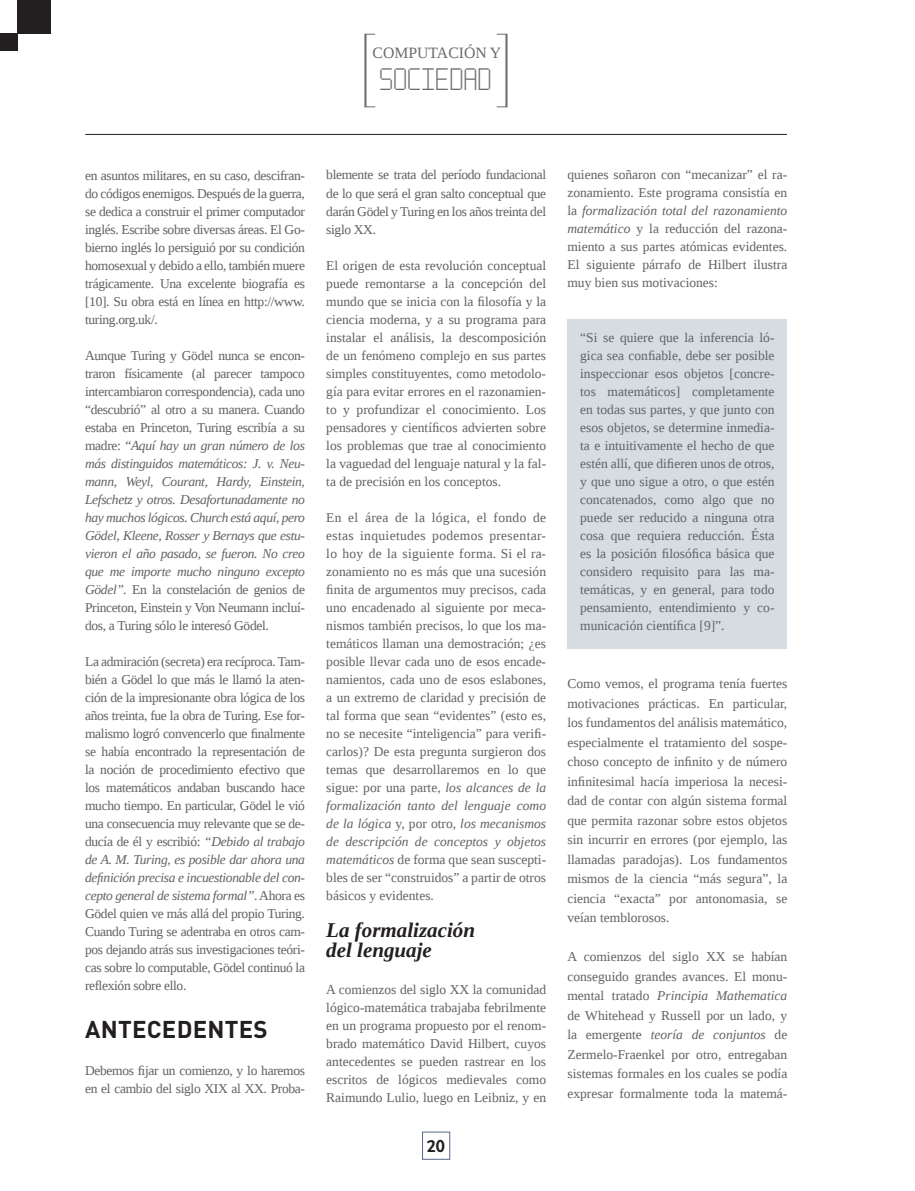
<style>
.page{position:relative;width:915px;height:1191px;background:#fff}
.page>*{position:absolute;margin:0;border:0;box-sizing:border-box;transform-origin:0 0}
.t1{font:25.5px "Post Pixel 7";color:#6c6d70}
.t2{font:700 24px "DIN Pro";letter-spacing:.01em;color:#231f20}
.t3{font:italic 700 21px/19.5px "Liberation Serif";color:#231f20}
.t4{font:18px "Scala Sans Bold LF";color:#231f20}
.t5{font:15.75px "Liberation Serif";color:#6c6d70}
.t6{font:13.5px/18px "Liberation Serif";color:#636366;text-align:justify}
.t7{font:13.5px/18px "Liberation Serif";letter-spacing:-.025em;color:#636366}
.s1{font-style:italic}
</style>
<div class="page">
<div style="left:364px;top:34px;width:11px;height:73px;border:1px solid #6c6d70"></div>
<div style="left:496px;top:34px;width:11px;height:73px;border:1px solid #6c6d70"></div>
<hr style="left:365px;top:34px;width:1px;height:73px;background:#6c6d70">
<hr style="left:505px;top:34px;width:1px;height:73px;background:#6c6d70">
<div style="left:422px;top:1131px;width:28px;height:28px;border:1px solid #5a6886"></div>
<div style="left:0;top:33px;width:17px;height:17px;background:#231f20"></div>
<div style="left:17px;top:0;width:33px;height:33px;background:#231f20"></div>
<hr style="left:85px;top:134px;width:701px;height:1px;background:#231f20">
<div style="left:567px;top:319px;width:220px;height:329px;background:#d5dde2"></div>
<p class="t5" style="left:372px;top:42px;width:130px">COMPUTACIÓN Y</p>
<h1 class="t1" style="left:380px;top:62px;width:114px">SOCIEDAD</h1>
<p class="t6" style="left:85px;top:166px;width:221px">en asuntos militares, en su caso, descifran&shy;do códigos enemigos. Después de la guerra, se dedica a construir el primer computador inglés. Escribe sobre diversas áreas. El Go&shy;bierno inglés lo persiguió por su condición homosexual y debido a ello, también muere trágicamente. Una excelente biografía es [10]. Su obra está en línea en http://www. turing.org.uk/.</p>
<p class="t6" style="left:85px;top:346px;width:221px">Aunque Turing y Gödel nunca se encon&shy;traron físicamente (al parecer tampoco intercambiaron correspondencia), cada uno “descubrió” al otro a su manera. Cuando estaba en Princeton, Turing escribía a su madre: “<span class="s1">Aquí hay un gran número de los más distinguidos matemáticos: J. v. Neu&shy;mann, Weyl, Courant, Hardy, Einstein, Lefschetz y otros. Desafortunadamente no hay muchos lógicos. Church está aquí, pero Gödel, Kleene, Rosser y Bernays que estu&shy;vieron el año pasado, se fueron. No creo que me importe mucho ninguno excepto Gödel”.</span> En la constelación de genios de Princeton, Einstein y Von Neumann incluí&shy;dos, a Turing sólo le interesó Gödel.</p>
<p class="t6" style="left:85px;top:652px;width:221px">La admiración (secreta) era recíproca. Tam&shy;bién a Gödel lo que más le llamó la aten&shy;ción de la impresionante obra lógica de los años treinta, fue la obra de Turing. Ese for&shy;malismo logró convencerlo que finalmente se había encontrado la representación de la noción de procedimiento efectivo que los matemáticos andaban buscando hace mucho tiempo. En particular, Gödel le vió una consecuencia muy relevante que se de&shy;ducía de él y escribió: <span class="s1">“Debido al trabajo de A. M. Turing, es posible dar ahora una definición precisa e incuestionable del con&shy;cepto general de sistema formal”</span>. Ahora es Gödel quien ve más allá del propio Turing.<br>Cuando Turing se adentraba en otros cam&shy;pos dejando atrás sus investigaciones teóri&shy;cas sobre lo computable, Gödel continuó la reflexión sobre ello.</p>
<h2 class="t2" style="left:85px;top:1012px;width:184px">ANTECEDENTES</h2>
<p class="t7" style="left:85px;top:1061px;width:221px">Debemos fijar un comienzo, y lo haremos en el cambio del siglo XIX al XX. Proba-</p>
<p class="t6" style="left:326px;top:166px;width:221px">blemente se trata del período fundacional de lo que será el gran salto conceptual que darán Gödel y Turing en los años treinta del siglo XX.</p>
<p class="t6" style="left:326px;top:256px;width:221px">El origen de esta revolución conceptual puede remontarse a la concepción del mundo que se inicia con la filosofía y la ciencia moderna, y a su programa para instalar el análisis, la descomposición de un fenómeno complejo en sus partes simples constituyentes, como metodolo&shy;gía para evitar errores en el razonamien&shy;to y profundizar el conocimiento. Los pensadores y científicos advierten sobre los problemas que trae al conocimiento la vaguedad del lenguaje natural y la fal&shy;ta de precisión en los conceptos.</p>
<p class="t6" style="left:326px;top:508px;width:221px">En el área de la lógica, el fondo de estas inquietudes podemos presentar&shy;lo hoy de la siguiente forma. Si el ra&shy;zonamiento no es más que una sucesión finita de argumentos muy precisos, cada uno encadenado al siguiente por meca&shy;nismos también precisos, lo que los ma&shy;temáticos llaman una demostración; ¿es posible llevar cada uno de esos encade&shy;namientos, cada uno de esos eslabones, a un extremo de claridad y precisión de tal forma que sean “evidentes” (esto es, no se necesite “inteligencia” para verifi&shy;carlos)? De esta pregunta surgieron dos temas que desarrollaremos en lo que sigue: por una parte, <span class="s1">los alcances de la formalización tanto del lenguaje como de la lógica</span> y, por otro, <span class="s1">los mecanismos de descripción de conceptos y objetos matemáticos</span> de forma que sean suscepti&shy;bles de ser “construidos” a partir de otros básicos y evidentes.</p>
<h3 class="t3" style="left:326px;top:920px;width:150px">La formalización del lenguaje</h3>
<p class="t6" style="left:326px;top:980px;width:221px">A comienzos del siglo XX la comunidad lógico-matemática trabajaba febrilmente en un programa propuesto por el renom&shy;brado matemático David Hilbert, cuyos antecedentes se pueden rastrear en los escritos de lógicos medievales como Raimundo Lulio, luego en Leibniz, y en</p>
<h3 class="t4" style="left:426px;top:1136px;width:19px">20</h3>
<p class="t6" style="left:567px;top:166px;width:221px">quienes soñaron con “mecanizar” el ra&shy;zonamiento. Este programa consistía en la <span class="s1">formalización total del razonamiento matemático</span> y la reducción del razona&shy;miento a sus partes atómicas evidentes.<br>El siguiente párrafo de Hilbert ilustra muy bien sus motivaciones:</p>
<p class="t6" style="left:580px;top:328px;width:196px">“Si se quiere que la inferencia ló&shy;gica sea confiable, debe ser posible inspeccionar esos objetos [concre&shy;tos matemáticos] completamente en todas sus partes, y que junto con esos objetos, se determine inmedia&shy;ta e intuitivamente el hecho de que estén allí, que difieren unos de otros, y que uno sigue a otro, o que estén concatenados, como algo que no puede ser reducido a ninguna otra cosa que requiera reducción. Ésta es la posición filosófica básica que considero requisito para las ma&shy;temáticas, y en general, para todo pensamiento, entendimiento y co&shy;municación científica [9]”.</p>
<p class="t6" style="left:567px;top:673px;width:221px;line-height:19.5px">Como vemos, el programa tenía fuertes motivaciones prácticas. En particular, los fundamentos del análisis matemático, especialmente el tratamiento del sospe&shy;choso concepto de infinito y de número infinitesimal hacía imperiosa la necesi&shy;dad de contar con algún sistema formal que permita razonar sobre estos objetos sin incurrir en errores (por ejemplo, las llamadas paradojas). Los fundamentos mismos de la ciencia “más segura”, la ciencia “exacta” por antonomasia, se veían temblorosos.</p>
<p class="t6" style="left:567px;top:946px;width:221px;line-height:19.5px">A comienzos del siglo XX se habían conseguido grandes avances. El monu&shy;mental tratado <span class="s1">Principia Mathematica </span>de Whitehead y Russell por un lado, y la emergente <span class="s1">teoría de conjuntos</span> de Zermelo-Fraenkel por otro, entregaban sistemas formales en los cuales se podía expresar formalmente toda la matemá-</p>
</div>
